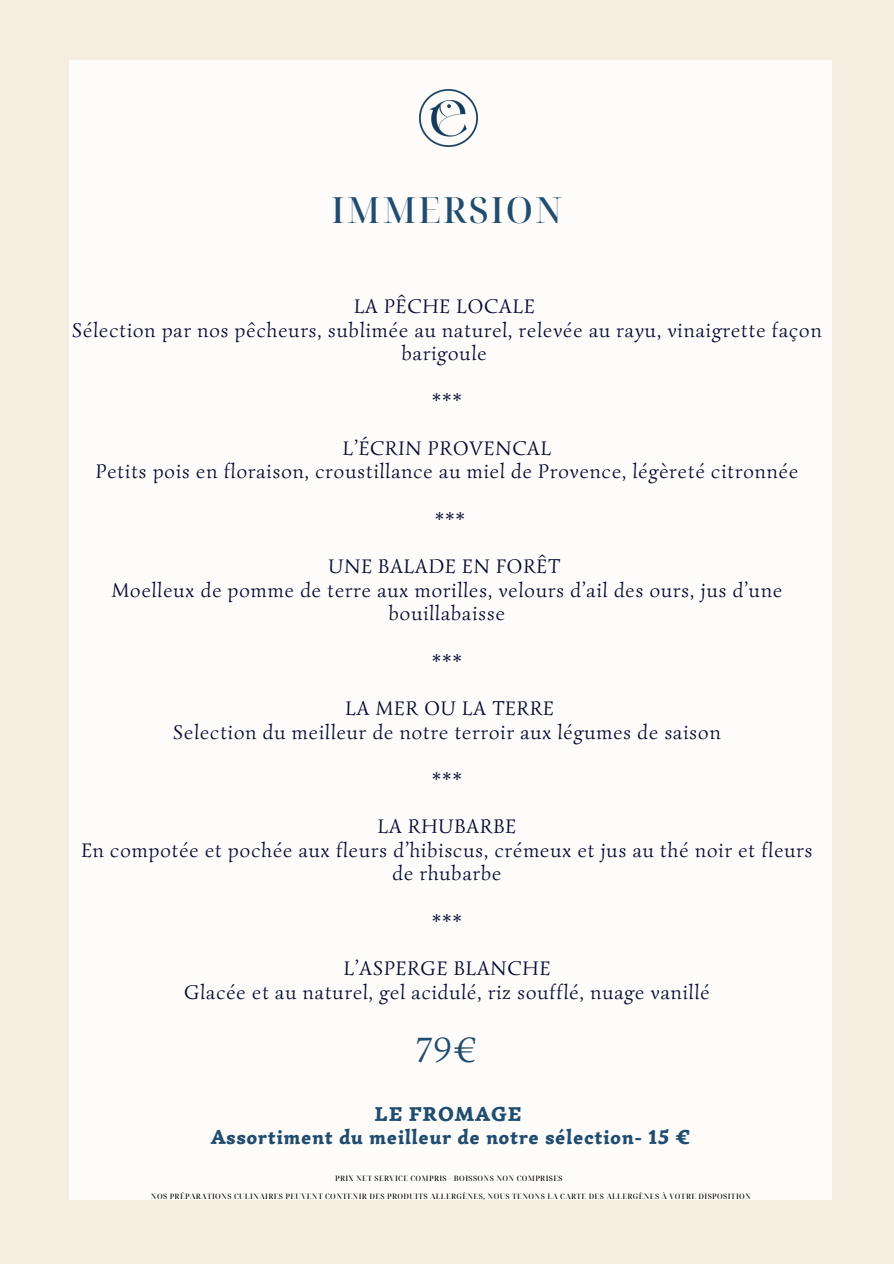
<style>
.page{position:relative;width:894px;height:1264px;background:#fff}
.page>*{position:absolute;margin:0;border:0;box-sizing:border-box;transform-origin:0 0}
.t1{font:500 36px "Noto Serif Display";letter-spacing:.05em;color:#1f4c6f}
.t2{font:36px "Simonetta";color:#1f4c6f}
.t3{font:20.25px/23.7px "Simonetta";letter-spacing:.05em;color:#050a30;text-align:center}
.t4{font:900 20.25px/23.7px "Simonetta";letter-spacing:.05em;color:#1f4c6f;text-align:center}
.t5{font:500 7.5px "Noto Serif Display";letter-spacing:.05em;color:#000}
</style>
<div class="page">
<div style="left:0;top:0;width:893px;height:1263px;background:#f6ede0"></div>
<div style="left:70px;top:60px;width:761px;height:1139px;background:#fff"></div>
<img style="left:420px;top:89px;width:57px;height:58px">
<h5 class="t1" style="left:331px;top:184px;width:233px">IMMERSION</h5>
<p class="t3" style="left:72px;top:294px;width:750px">LA PÊCHE LOCALE<br>Sélection par nos pêcheurs, sublimée au naturel, relevée au rayu, vinaigrette façon barigoule</p>
<h1 class="t3" style="left:432px;top:389px;width:31px">***</h1>
<p class="t3" style="left:96px;top:436px;width:703px">L’ÉCRIN PROVENCAL<br>Petits pois en floraison, croustillance au miel de Provence, légèreté citronnée</p>
<p class="t3" style="left:434px;top:507px;width:31px">***</p>
<h5 class="t3" style="left:112px;top:554px;width:671px">UNE BALADE EN FORÊT<br>Moelleux de pomme de terre aux morilles, velours d’ail des ours, jus d’une bouillabaisse</h5>
<h3 class="t3" style="left:432px;top:649px;width:31px">***</h3>
<h5 class="t3" style="left:173px;top:696px;width:549px">LA MER OU LA TERRE<br>Selection du meilleur de notre terroir aux légumes de saison</h5>
<h3 class="t3" style="left:432px;top:767px;width:31px">***</h3>
<h5 class="t3" style="left:81px;top:814px;width:732px">LA RHUBARBE<br>En compotée et pochée aux fleurs d’hibiscus, crémeux et jus au thé noir et fleurs de rhubarbe</h5>
<h3 class="t3" style="left:432px;top:909px;width:31px">***</h3>
<h5 class="t3" style="left:184px;top:956px;width:527px">L’ASPERGE BLANCHE<br>Glacée et au naturel, gel acidulé, riz soufflé, nuage vanillé</h5>
<h3 class="t2" style="left:416px;top:1027px;width:62px">79€</h3>
<h5 class="t4" style="left:211px;top:1102px;width:481px">LE FROMAGE<br>Assortiment du meilleur de notre sélection- 15 €</h5>
<h5 class="t5" style="left:335px;top:1173px;width:229px">PRIX NET SERVICE COMPRIS - BOISSONS NON COMPRISES</h5>
<h2 class="t5" style="left:151px;top:1190px;width:601px">NOS PRÉPARATIONS CULINAIRES PEUVENT CONTENIR DES PRODUITS ALLERGÈNES, NOUS TENONS LA CARTE DES ALLERGÈNES À VOTRE DISPOSITION</h2>
</div>
